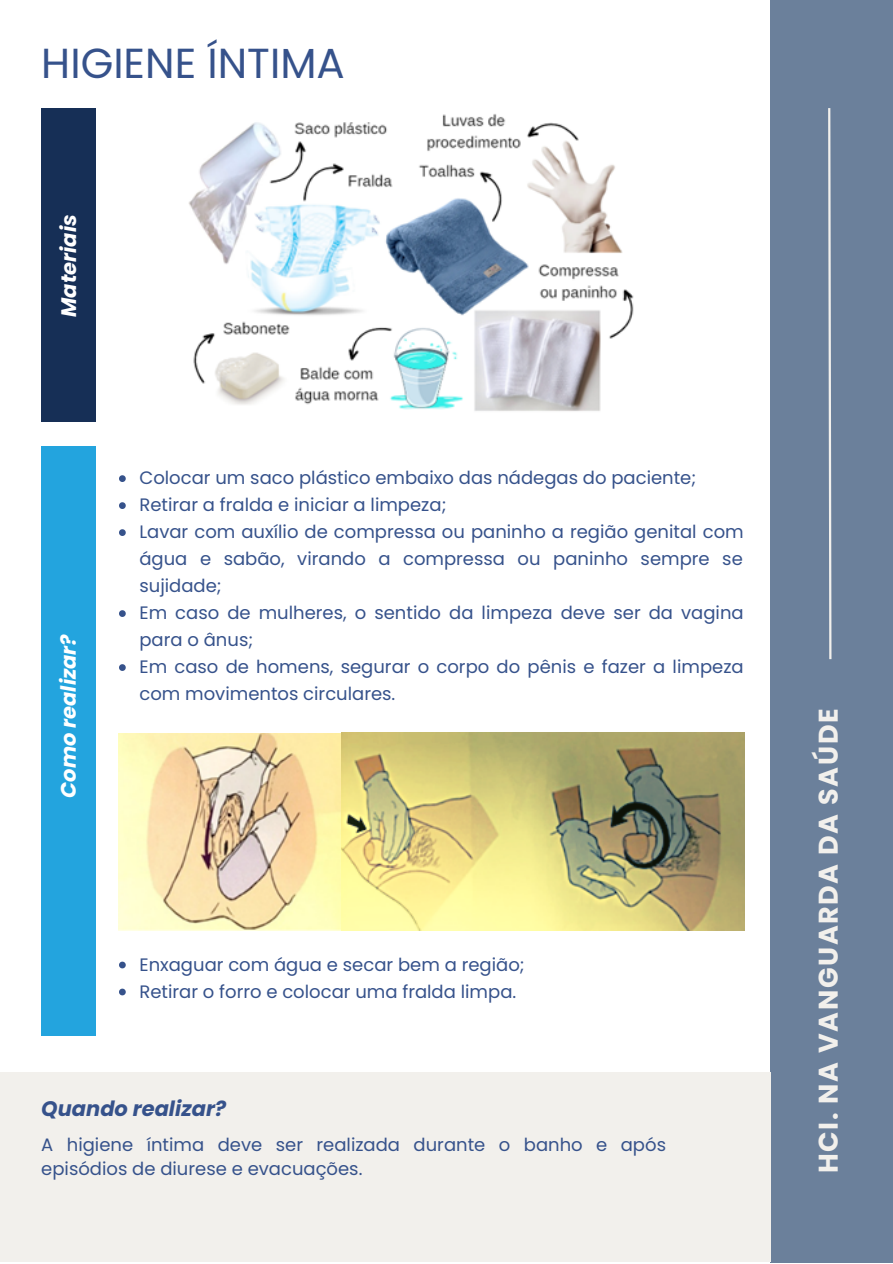
<style>
.page{position:relative;width:893px;height:1264px;background:#fff}
.page>*{position:absolute;margin:0;border:0;box-sizing:border-box;transform-origin:0 0}
.t1{font:42px "Poppins";color:#36528b}
.t2{font:700 27px "Poppins";letter-spacing:.06em;color:#f2f0ec}
.t3{font:italic 700 21px "Poppins";color:#fff}
.t4{font:italic 700 21px "Poppins";color:#36528b}
.t5{font:18px/27px "Poppins";color:#36528b}
</style>
<div class="page">
<div style="left:770px;top:0;width:122px;height:1262px;background:#6b809b"></div>
<svg style="left:828px;top:108px;width:4px;height:552px"></svg>
<div style="left:41px;top:108px;width:55px;height:314px;background:#162f56"></div>
<div style="left:41px;top:446px;width:55px;height:590px;background:#23a4de"></div>
<img style="left:188px;top:114px;width:446px;height:297px">
<img style="left:119px;top:733px;width:625px;height:197px">
<svg style="left:119px;top:475px;width:7px;height:7px"></svg>
<svg style="left:119px;top:502px;width:7px;height:7px"></svg>
<svg style="left:119px;top:529px;width:7px;height:7px"></svg>
<svg style="left:119px;top:610px;width:7px;height:7px"></svg>
<svg style="left:119px;top:664px;width:7px;height:7px"></svg>
<svg style="left:119px;top:961px;width:7px;height:7px"></svg>
<svg style="left:119px;top:988px;width:7px;height:7px"></svg>
<div style="left:0;top:1072px;width:770px;height:190px;background:#f2f0ec"></div>
<h1 class="t1" style="left:41px;top:34px;width:305px">HIGIENE ÍNTIMA</h1>
<p class="t3" style="left:54px;top:317px;width:104px;rotate:-90deg">Materiais</p>
<p class="t3" style="left:54px;top:797px;width:165px;rotate:-90deg">Como realizar?</p>
<p class="t5" style="left:139px;top:464px;width:605px">Colocar um saco plástico embaixo das nádegas do paciente; Retirar a fralda e iniciar a limpeza;<br>Lavar com auxílio de compressa ou paninho a região genital com água e sabão, virando a compressa ou paninho sempre se sujidade;<br>Em caso de mulheres, o sentido da limpeza deve ser da vagina para o ânus;<br>Em caso de homens, segurar o corpo do pênis e fazer a limpeza com movimentos circulares.</p>
<p class="t5" style="left:139px;top:950px;width:386px">Enxaguar com água e secar bem a região;<br>Retirar o forro e colocar uma fralda limpa.</p>
<p class="t4" style="left:41px;top:1093px;width:186px">Quando realizar?</p>
<p class="t5" style="left:41px;top:1132px;width:626px;line-height:23.5px">A higiene íntima deve ser realizada durante o banho e após episódios de diurese e evacuações.</p>
<h2 class="t2" style="left:809px;top:1173px;width:466px;rotate:-90deg">HCI. NA VANGUARDA DA SAÚDE</h2>
</div>
